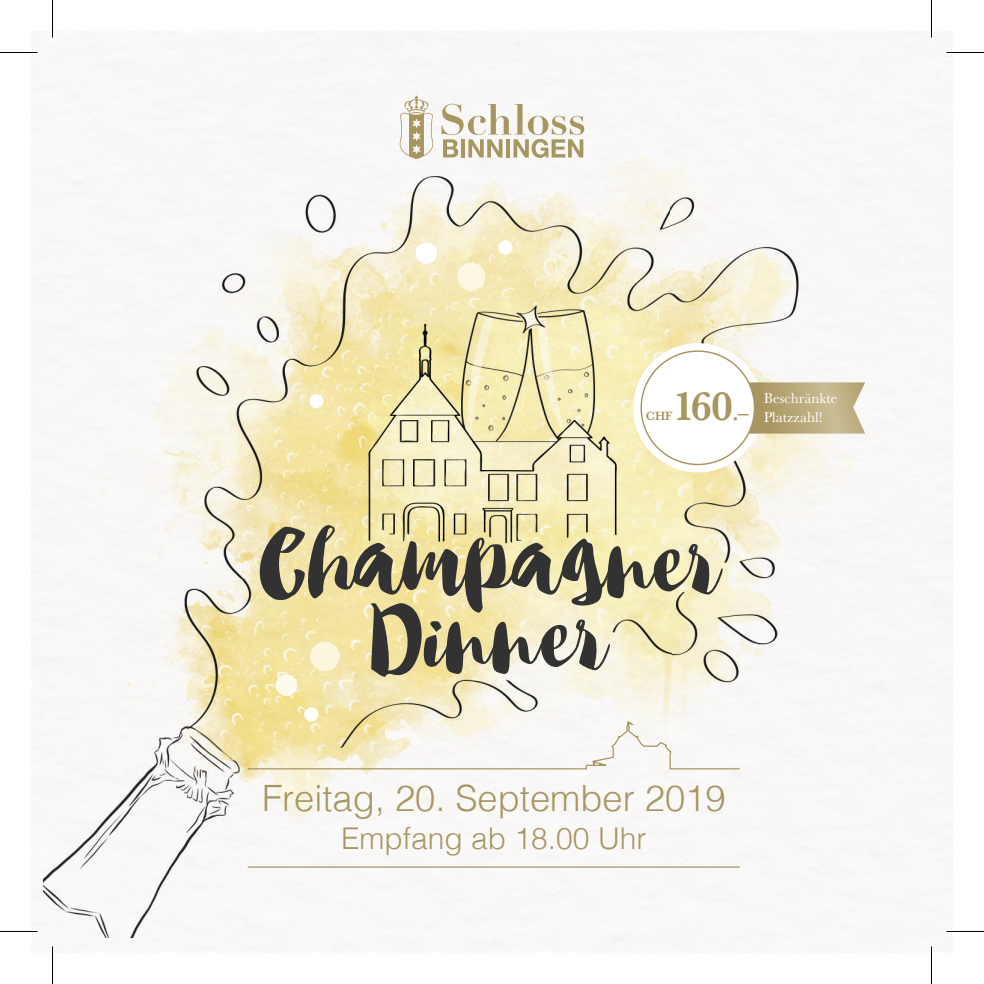
<style>
.page{position:relative;width:984px;height:984px;background:#fff}
.page>*{position:absolute;margin:0;border:0;box-sizing:border-box;transform-origin:0 0}
.t1{font:78.75px/75.5px "Stonestickfreetester";color:#323232;text-align:center;scale:1.22 1}
.t2{font:300 36.25px "Helvetica";color:#a89660}
.t3{font:300 30px "Helvetica";color:#a89660}
.t4{font:15px "Baskerville";color:#fff}
.t5{font:600 12.5px "Baskerville";color:#a89660}
.s1{font-weight:600;font-size:42.5px;color:#a89660}
.s2{font-weight:600;font-size:21.25px;color:#a89660}
</style>
<div class="page">
<img style="left:43px;top:41px;width:628px;height:537px">
<img style="left:671px;top:41px;width:269px;height:897px">
<img style="left:43px;top:578px;width:629px;height:360px">
<img style="left:310px;top:642px;width:29px;height:29px;border-radius:15px">
<img style="left:457px;top:263px;width:28px;height:28px;border-radius:14px">
<img style="left:276px;top:674px;width:21px;height:22px;border-radius:11px">
<div style="left:416px;top:242px;width:21px;height:22px;background:#fff;border-radius:50%"></div>
<div style="left:498px;top:240px;width:14px;height:14px;background:#fff;border-radius:50%"></div>
<div style="left:309px;top:394px;width:15px;height:14px;background:#fff;border-radius:50%"></div>
<div style="left:304px;top:707px;width:14px;height:14px;background:#fff;border-radius:50%"></div>
<div style="left:633px;top:343px;width:129px;height:129px;background:#fff;border-radius:50%"></div>
<svg style="left:748px;top:382px;width:117px;height:51px;background:#bfb086"></svg>
<svg style="left:246px;top:719px;width:495px;height:51px"></svg>
<hr style="left:248px;top:866px;width:492px;height:1px;background:#a89660">
<svg style="left:442px;top:104px;width:142px;height:54px"></svg>
<svg style="left:400px;top:96px;width:33px;height:63px"></svg>
<hr style="left:0;top:52px;width:38px;height:1px;background:#000">
<hr style="left:946px;top:52px;width:38px;height:1px;background:#000">
<hr style="left:0;top:931px;width:38px;height:1px;background:#000">
<hr style="left:946px;top:931px;width:38px;height:1px;background:#000">
<hr style="left:52px;top:0;width:1px;height:37px;background:#000">
<hr style="left:52px;top:946px;width:1px;height:38px;background:#000">
<hr style="left:931px;top:0;width:1px;height:37px;background:#000">
<hr style="left:931px;top:946px;width:1px;height:38px;background:#000">
<p class="t4" style="left:673px;top:407px;width:151px"><span class="s1">160</span><span class="s2">.–</span> Platzzahl!</p>
<p class="t4" style="left:764px;top:389px;width:75px">Beschränkte</p>
<p class="t5" style="left:646px;top:408px;width:28px">CHF</p>
<h1 class="t1" style="left:259px;top:526px;width:380px">Champagner<br>Dinner</h1>
<h2 class="t2" style="left:262px;top:767px;width:465px">Freitag, 20. September 2019</h2>
<h3 class="t3" style="left:341px;top:812px;width:307px">Empfang ab 18.00 Uhr</h3>
</div>
